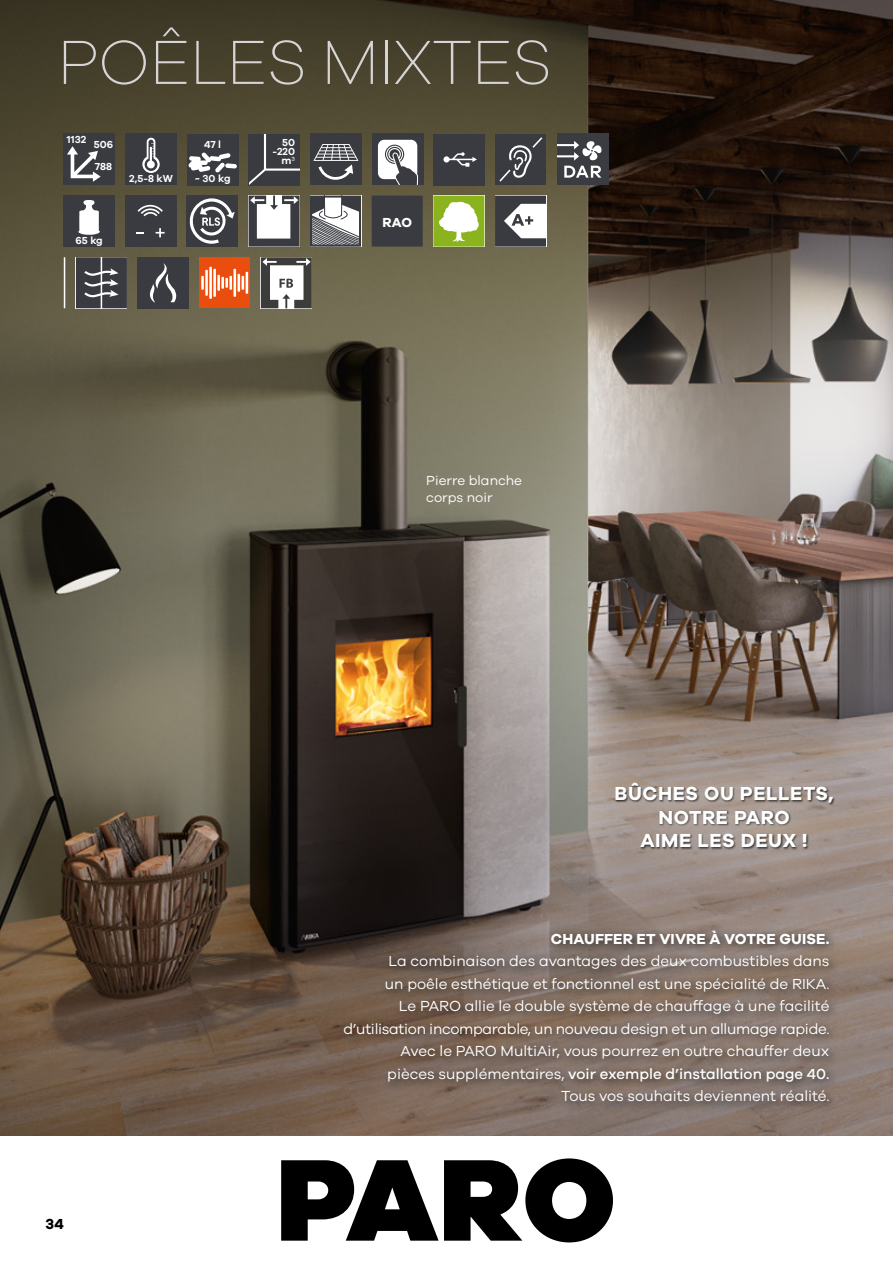
<style>
.page{position:relative;width:893px;height:1263px;background:#fff}
.page>*{position:absolute;margin:0;border:0;box-sizing:border-box;transform-origin:0 0}
.t1{font:900 120px "Galano Grotesque";color:#000}
.t2{font:200 64.2px "Galano Grotesque";letter-spacing:-.01em;color:#d6d4d4}
.t3{font:700 19.5px/23.5px "Galano Grotesque";letter-spacing:.03em;color:#fff;text-align:center}
.t4{font:15px/22.5px "Galano Grotesque";color:#fff;text-align:right}
.t5{font:700 15px "Galano Grotesque";letter-spacing:.01em;color:#fff}
.t6{font:700 15px "Galano Grotesque";color:#000}
.t7{font:13.5px/16.5px "Galano Grotesque";color:#fff}
.t8{font:700 13.5px "Galano Grotesque";color:#fff}
.t9{font:600 10.5px/9px "Galano Grotesque";color:#fff;text-align:right}
.s1{font-weight:400}
.s2{font-weight:500}
</style>
<div class="page">
<img style="left:0;top:0;width:893px;height:1135px">
<div style="left:562px;top:729px;width:320px;height:177px;background:#fff;opacity:.75"></div>
<div style="left:339px;top:924px;width:501px;height:189px;background:#000;opacity:.75"></div>
<div style="left:125px;top:196px;width:51px;height:51px;background:#393b41"></div>
<svg style="left:137px;top:232px;width:7px;height:2px"></svg>
<svg style="left:156px;top:228px;width:9px;height:9px"></svg>
<svg style="left:138px;top:205px;width:25px;height:11px"></svg>
<svg style="left:249px;top:196px;width:51px;height:51px"></svg>
<div style="left:372px;top:134px;width:51px;height:51px;background:#393b41"></div>
<div style="left:378px;top:140px;width:39px;height:39px;background:#fff;border-radius:6px"></div>
<svg style="left:385px;top:145px;width:33px;height:40px"></svg>
<div style="left:310px;top:134px;width:51px;height:51px;background:#393b41"></div>
<svg style="left:313px;top:144px;width:45px;height:36px"></svg>
<svg style="left:495px;top:196px;width:51px;height:51px"></svg>
<svg style="left:76px;top:257px;width:51px;height:51px"></svg>
<svg style="left:433px;top:196px;width:51px;height:51px"></svg>
<hr style="left:64px;top:257px;width:1px;height:51px;background:#fff">
<div style="left:138px;top:257px;width:51px;height:51px;background:#393b41"></div>
<svg style="left:149px;top:263px;width:28px;height:39px"></svg>
<svg style="left:249px;top:134px;width:51px;height:51px"></svg>
<div style="left:64px;top:134px;width:51px;height:51px;background:#393b41"></div>
<svg style="left:67px;top:146px;width:34px;height:36px"></svg>
<div style="left:187px;top:134px;width:51px;height:51px;background:#393b41"></div>
<svg style="left:188px;top:152px;width:49px;height:21px"></svg>
<div style="left:126px;top:134px;width:51px;height:51px;background:#393b41"></div>
<svg style="left:142px;top:138px;width:18px;height:35px"></svg>
<div style="left:199px;top:257px;width:51px;height:51px;background:#e94e0f"></div>
<hr style="left:201px;top:276px;width:3px;height:14px;background:#fff">
<hr style="left:205px;top:270px;width:3px;height:26px;background:#fff">
<hr style="left:209px;top:267px;width:3px;height:32px;background:#fff">
<hr style="left:213px;top:269px;width:3px;height:28px;background:#fff">
<hr style="left:217px;top:275px;width:3px;height:16px;background:#fff">
<svg style="left:221px;top:277px;width:7px;height:12px"></svg>
<hr style="left:229px;top:276px;width:3px;height:14px;background:#fff">
<hr style="left:233px;top:269px;width:3px;height:28px;background:#fff">
<svg style="left:238px;top:274px;width:6px;height:18px"></svg>
<hr style="left:246px;top:272px;width:2px;height:22px;background:#fff">
<div style="left:187px;top:196px;width:51px;height:51px;background:#393b41"></div>
<svg style="left:189px;top:198px;width:46px;height:46px"></svg>
<div style="left:372px;top:196px;width:51px;height:51px;background:#393b41;border:2px solid #393b41"></div>
<div style="left:495px;top:134px;width:51px;height:51px;background:#393b41"></div>
<svg style="left:499px;top:137px;width:43px;height:45px"></svg>
<div style="left:434px;top:134px;width:51px;height:51px;background:#393b41"></div>
<svg style="left:443px;top:152px;width:34px;height:15px"></svg>
<div style="left:64px;top:196px;width:51px;height:51px;background:#393b41"></div>
<svg style="left:78px;top:200px;width:22px;height:35px"></svg>
<svg style="left:310px;top:196px;width:51px;height:50px"></svg>
<div style="left:557px;top:134px;width:51px;height:51px;background:#3a3c42"></div>
<svg style="left:557px;top:141px;width:44px;height:37px"></svg>
<svg style="left:261px;top:257px;width:51px;height:51px"></svg>
<h2 class="t2" style="left:57px;top:24px;width:496px">POÊLES MIXTES</h2>
<p class="t9" style="left:67px;top:135px;width:21px">1132</p>
<p class="t9" style="left:94px;top:139px;width:21px">506</p>
<p class="t9" style="left:204px;top:139px;width:18px">47 l</p>
<p class="t9" style="left:129px;top:174px;width:45px">2,5-8 kW</p>
<p class="t9" style="left:195px;top:174px;width:37px">~ 30 kg</p>
<p class="t9" style="left:95px;top:162px;width:19px">788</p>
<p class="t9" style="left:75px;top:235px;width:29px">65 kg</p>
<p class="t9" style="left:273px;top:138px;width:24px">50 -220 m<span class="s1">3</span></p>
<p class="t8" style="left:382px;top:214px;width:31px">RAO</p>
<p class="t7" style="left:426px;top:472px;width:97px">Pierre blanche corps noir</p>
<p class="t6" style="left:46px;top:1214px;width:20px">34</p>
<h3 class="t3" style="left:614px;top:781px;width:220px">BÛCHES OU PELLETS,<br>NOTRE PARO<br>AIME LES DEUX !</h3>
<p class="t5" style="left:551px;top:929px;width:280px">CHAUFFER ET VIVRE À VOTRE GUISE.</p>
<p class="t4" style="left:344px;top:950px;width:487px">La combinaison des avantages des deux combustibles dans<br>un poêle esthétique et fonctionnel est une spécialité de RIKA.<br>Le PARO allie le double système de chauffage à une facilité d’utilisation incomparable, un nouveau design et un allumage rapide.<br>Avec le PARO MultiAir, vous pourrez en outre chauffer deux<br>pièces supplémentaires, <span class="s2">voir exemple d’installation page 40.<br></span>Tous vos souhaits deviennent réalité.</p>
<h1 class="t1" style="left:277px;top:1123px;width:340px">PARO</h1>
</div>
